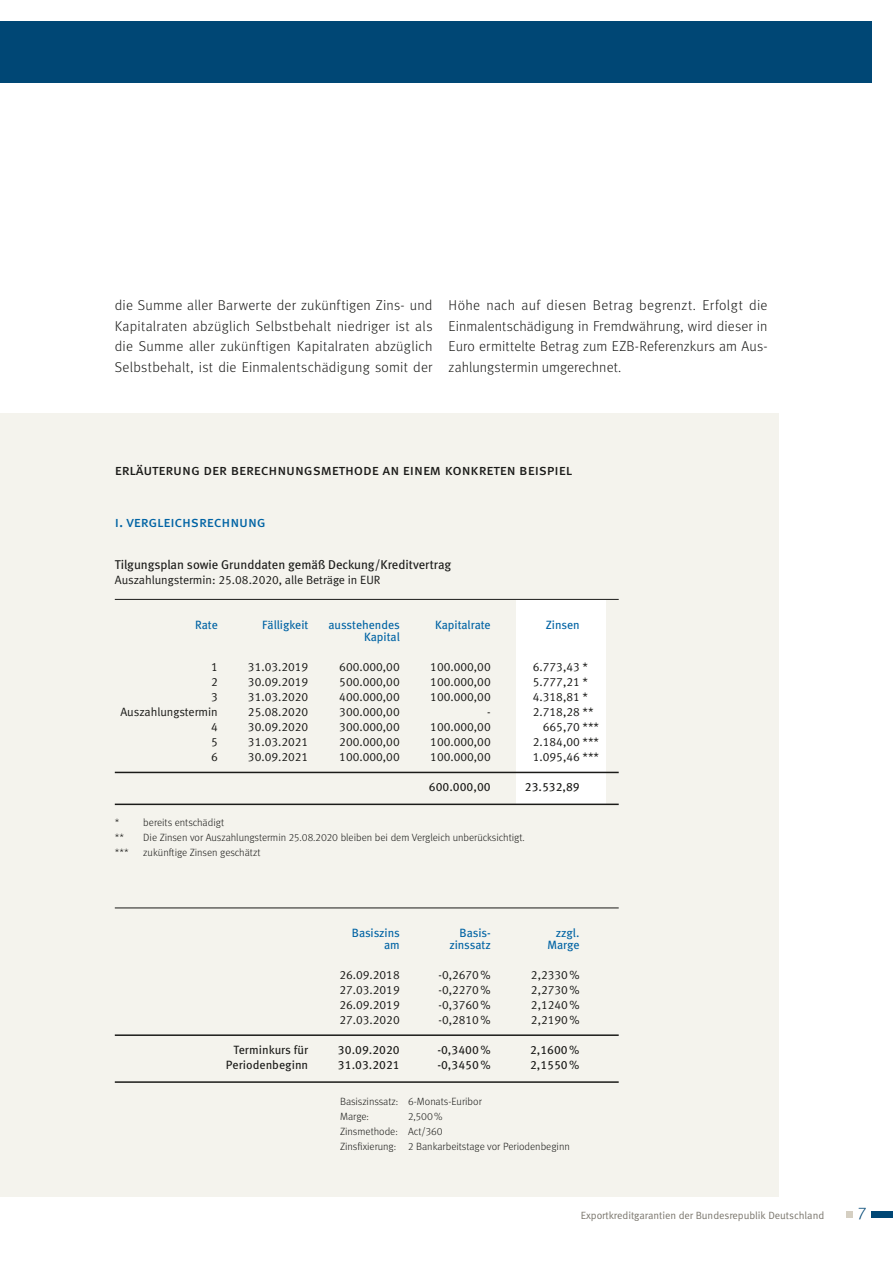
<style>
.page{position:relative;width:893px;height:1263px;background:#fff}
.page>*{position:absolute;margin:0;border:0;box-sizing:border-box;transform-origin:0 0}
.t1{font:17.25px "Meta Light LF";color:#004775}
.t2{font:15px "Meta Book Caps";letter-spacing:-.005em;color:#1a1a18}
.t3{font:15px "Meta Book Caps";letter-spacing:-.005em;color:#0063a4}
.Merkbl_Fließtext-201{font:300 14.25px/20.7px "Meta";letter-spacing:.01em;color:#1a1a18;text-align:justify}
.Tabelle_Head{font:12.75px "Meta";letter-spacing:-.005em;color:#1a1a18}
.Tabelle_schwarz_Eben{font:12px "Meta Normal LF";color:#1a1a18}
.Tabelle_Gesamt{font:12px "Meta Pro";color:#1a1a18}
.Tabelle_Head_blau{font:12px/12px "Meta";letter-spacing:-.005em;color:#0063a4;text-align:right}
.Tabelle_Head_Unterze{font:12px "Meta Normal LF";color:#1a1a18}
.Tabelle_Fußnote{font:10.5px "Meta Light LF";color:#1a1a18}
.t4{font:10.5px "Meta Normal";letter-spacing:-.005em;color:#7a766d}
</style>
<div class="page">
<div style="left:872px;top:1211px;width:21px;height:7px;background:#004775"></div>
<div style="left:846px;top:1211px;width:7px;height:7px;background:#d5cfc2"></div>
<div style="left:0;top:21px;width:872px;height:62px;background:#004775"></div>
<div style="left:0;top:413px;width:778px;height:784px;background:#f4f3ed"></div>
<hr style="left:115px;top:908px;width:504px;height:1px;background:#1a1a18">
<hr style="left:115px;top:1034px;width:504px;height:2px;background:#1a1a18">
<hr style="left:115px;top:1081px;width:504px;height:2px;background:#1a1a18">
<div style="left:517px;top:600px;width:89px;height:205px;background:#fff"></div>
<hr style="left:115px;top:599px;width:504px;height:1px;background:#1a1a18">
<hr style="left:115px;top:772px;width:504px;height:1px;background:#1a1a18">
<hr style="left:115px;top:803px;width:504px;height:2px;background:#1a1a18">
<p class="Merkbl_Fließtext-201" style="left:115px;top:295px;width:319px">die Summe aller Barwerte der zukünftigen Zins- und Kapitalraten abzüglich Selbstbehalt niedriger ist als die Summe aller zukünftigen Kapitalraten abzüglich Selbstbehalt, ist die Einmalentschädigung somit der</p>
<p class="Merkbl_Fließtext-201" style="left:449px;top:295px;width:320px">Höhe nach auf diesen Betrag begrenzt. Erfolgt die Einmalentschädigung in Fremdwährung, wird dieser in Euro ermittelte Betrag zum EZB-Referenzkurs am Aus&shy;zahlungstermin umgerechnet.</p>
<p class="t2" style="left:115px;top:461px;width:459px">erläuterung der berechnungsmethode an einem konkreten beispiel</p>
<p class="t3" style="left:115px;top:512px;width:153px">i. vergleichsrechnung</p>
<p class="Tabelle_Head" style="left:115px;top:557px;width:338px">Tilgungsplan sowie Grunddaten gemäß Deckung/Kreditvertrag</p>
<p class="Tabelle_Head_Unterze" style="left:115px;top:573px;width:267px">Auszahlungstermin: 25.08.2020, alle Beträge in EUR</p>
<p class="Tabelle_Head_blau" style="left:195px;top:619px;width:24px">Rate</p>
<p class="Tabelle_schwarz_Eben" style="left:211px;top:660px;width:8px">1</p>
<p class="Tabelle_schwarz_Eben" style="left:211px;top:675px;width:8px">2</p>
<p class="Tabelle_schwarz_Eben" style="left:211px;top:690px;width:8px">3</p>
<p class="Tabelle_schwarz_Eben" style="left:120px;top:705px;width:99px">Auszahlungstermin</p>
<p class="Tabelle_schwarz_Eben" style="left:211px;top:720px;width:8px">4</p>
<p class="Tabelle_schwarz_Eben" style="left:211px;top:735px;width:8px">5</p>
<p class="Tabelle_schwarz_Eben" style="left:211px;top:750px;width:8px">6</p>
<p class="Tabelle_Head_blau" style="left:328px;top:619px;width:73px">ausstehendes<br>Kapital</p>
<p class="Tabelle_schwarz_Eben" style="left:339px;top:660px;width:62px">600.000,00</p>
<p class="Tabelle_schwarz_Eben" style="left:339px;top:675px;width:62px">500.000,00</p>
<p class="Tabelle_schwarz_Eben" style="left:339px;top:690px;width:62px">400.000,00</p>
<p class="Tabelle_schwarz_Eben" style="left:339px;top:705px;width:62px">300.000,00</p>
<p class="Tabelle_schwarz_Eben" style="left:339px;top:720px;width:62px">300.000,00</p>
<p class="Tabelle_schwarz_Eben" style="left:339px;top:735px;width:62px">200.000,00</p>
<p class="Tabelle_schwarz_Eben" style="left:339px;top:750px;width:62px">100.000,00</p>
<p class="Tabelle_Head_blau" style="left:262px;top:619px;width:48px">Fälligkeit</p>
<p class="Tabelle_schwarz_Eben" style="left:248px;top:660px;width:62px">31.03.2019</p>
<p class="Tabelle_schwarz_Eben" style="left:248px;top:675px;width:62px">30.09.2019</p>
<p class="Tabelle_schwarz_Eben" style="left:248px;top:690px;width:62px">31.03.2020</p>
<p class="Tabelle_schwarz_Eben" style="left:248px;top:705px;width:62px">25.08.2020</p>
<p class="Tabelle_schwarz_Eben" style="left:248px;top:720px;width:62px">30.09.2020</p>
<p class="Tabelle_schwarz_Eben" style="left:248px;top:735px;width:62px">31.03.2021</p>
<p class="Tabelle_schwarz_Eben" style="left:248px;top:750px;width:62px">30.09.2021</p>
<p class="Tabelle_Head_blau" style="left:435px;top:619px;width:57px">Kapitalrate</p>
<p class="Tabelle_schwarz_Eben" style="left:430px;top:660px;width:62px">100.000,00</p>
<p class="Tabelle_schwarz_Eben" style="left:430px;top:675px;width:62px">100.000,00</p>
<p class="Tabelle_schwarz_Eben" style="left:430px;top:690px;width:62px">100.000,00</p>
<p class="Tabelle_schwarz_Eben" style="left:487px;top:705px;width:5px">-</p>
<p class="Tabelle_schwarz_Eben" style="left:430px;top:720px;width:62px">100.000,00</p>
<p class="Tabelle_schwarz_Eben" style="left:430px;top:735px;width:62px">100.000,00</p>
<p class="Tabelle_schwarz_Eben" style="left:430px;top:750px;width:62px">100.000,00</p>
<p class="Tabelle_Gesamt" style="left:429px;top:778px;width:63px">600.000,00</p>
<p class="Tabelle_Head_blau" style="left:546px;top:619px;width:35px">Zinsen</p>
<p class="Tabelle_schwarz_Eben" style="left:533px;top:660px;width:57px">6.773,43 *</p>
<p class="Tabelle_schwarz_Eben" style="left:533px;top:675px;width:57px">5.777,21 *</p>
<p class="Tabelle_schwarz_Eben" style="left:533px;top:690px;width:57px">4.318,81 *</p>
<p class="Tabelle_schwarz_Eben" style="left:533px;top:705px;width:62px">2.718,28 **</p>
<p class="Tabelle_schwarz_Eben" style="left:543px;top:720px;width:58px">665,70 ***</p>
<p class="Tabelle_schwarz_Eben" style="left:533px;top:735px;width:68px">2.184,00 ***</p>
<p class="Tabelle_schwarz_Eben" style="left:533px;top:750px;width:68px">1.095,46 ***</p>
<p class="Tabelle_Gesamt" style="left:525px;top:778px;width:56px">23.532,89</p>
<p class="Tabelle_Fußnote" style="left:115px;top:816px;width:111px">* bereits entschädigt</p>
<p class="Tabelle_Fußnote" style="left:115px;top:831px;width:11px">**</p>
<p class="Tabelle_Fußnote" style="left:143px;top:831px;width:383px">Die Zinsen vor Auszahlungstermin 25.08.2020 bleiben bei dem Vergleich unberücksichtigt.</p>
<p class="Tabelle_Fußnote" style="left:115px;top:846px;width:15px">***</p>
<p class="Tabelle_Fußnote" style="left:143px;top:846px;width:119px">zukünftige Zinsen geschätzt</p>
<p class="Tabelle_Gesamt" style="left:234px;top:1040px;width:76px">Terminkurs für</p>
<p class="Tabelle_Gesamt" style="left:226px;top:1055px;width:84px">Periodenbeginn</p>
<p class="Tabelle_Head_blau" style="left:352px;top:927px;width:49px">Basiszins am</p>
<p class="Tabelle_schwarz_Eben" style="left:339px;top:968px;width:62px">26.09.2018</p>
<p class="Tabelle_schwarz_Eben" style="left:339px;top:983px;width:62px">27.03.2019</p>
<p class="Tabelle_schwarz_Eben" style="left:339px;top:998px;width:62px">26.09.2019</p>
<p class="Tabelle_schwarz_Eben" style="left:339px;top:1013px;width:62px">27.03.2020</p>
<p class="Tabelle_Gesamt" style="left:338px;top:1041px;width:63px">30.09.2020</p>
<p class="Tabelle_Gesamt" style="left:338px;top:1056px;width:63px">31.03.2021</p>
<p class="Tabelle_Head_blau" style="left:449px;top:927px;width:43px">Basis&shy;zinssatz</p>
<p class="Tabelle_schwarz_Eben" style="left:439px;top:968px;width:54px">-0,2670%</p>
<p class="Tabelle_schwarz_Eben" style="left:439px;top:983px;width:54px">-0,2270%</p>
<p class="Tabelle_schwarz_Eben" style="left:439px;top:998px;width:54px">-0,3760%</p>
<p class="Tabelle_schwarz_Eben" style="left:439px;top:1013px;width:54px">-0,2810%</p>
<p class="Tabelle_Gesamt" style="left:437px;top:1041px;width:55px">-0,3400%</p>
<p class="Tabelle_Gesamt" style="left:437px;top:1056px;width:55px">-0,3450%</p>
<p class="Tabelle_Head_blau" style="left:547px;top:927px;width:34px">zzgl.<br>Marge</p>
<p class="Tabelle_schwarz_Eben" style="left:531px;top:968px;width:50px">2,2330%</p>
<p class="Tabelle_schwarz_Eben" style="left:531px;top:983px;width:50px">2,2730%</p>
<p class="Tabelle_schwarz_Eben" style="left:531px;top:998px;width:50px">2,1240%</p>
<p class="Tabelle_schwarz_Eben" style="left:531px;top:1013px;width:50px">2,2190%</p>
<p class="Tabelle_Gesamt" style="left:530px;top:1041px;width:51px">2,1600%</p>
<p class="Tabelle_Gesamt" style="left:530px;top:1056px;width:51px">2,1550%</p>
<p class="Tabelle_Fußnote" style="left:340px;top:1096px;width:143px">Basiszinssatz: 6-Monats-Euribor</p>
<p class="Tabelle_Fußnote" style="left:340px;top:1111px;width:30px">Marge:</p>
<p class="Tabelle_Fußnote" style="left:408px;top:1111px;width:36px">2,500%</p>
<p class="Tabelle_Fußnote" style="left:340px;top:1126px;width:104px">Zinsmethode: Act/360</p>
<p class="Tabelle_Fußnote" style="left:340px;top:1141px;width:231px">Zinsfixierung: 2 Bankarbeitstage vor Periodenbeginn</p>
<p class="t4" style="left:581px;top:1209px;width:245px">Exportkreditgarantien der Bundesrepublik Deutschland</p>
<h1 class="t1" style="left:858px;top:1203px;width:10px">7</h1>
</div>
